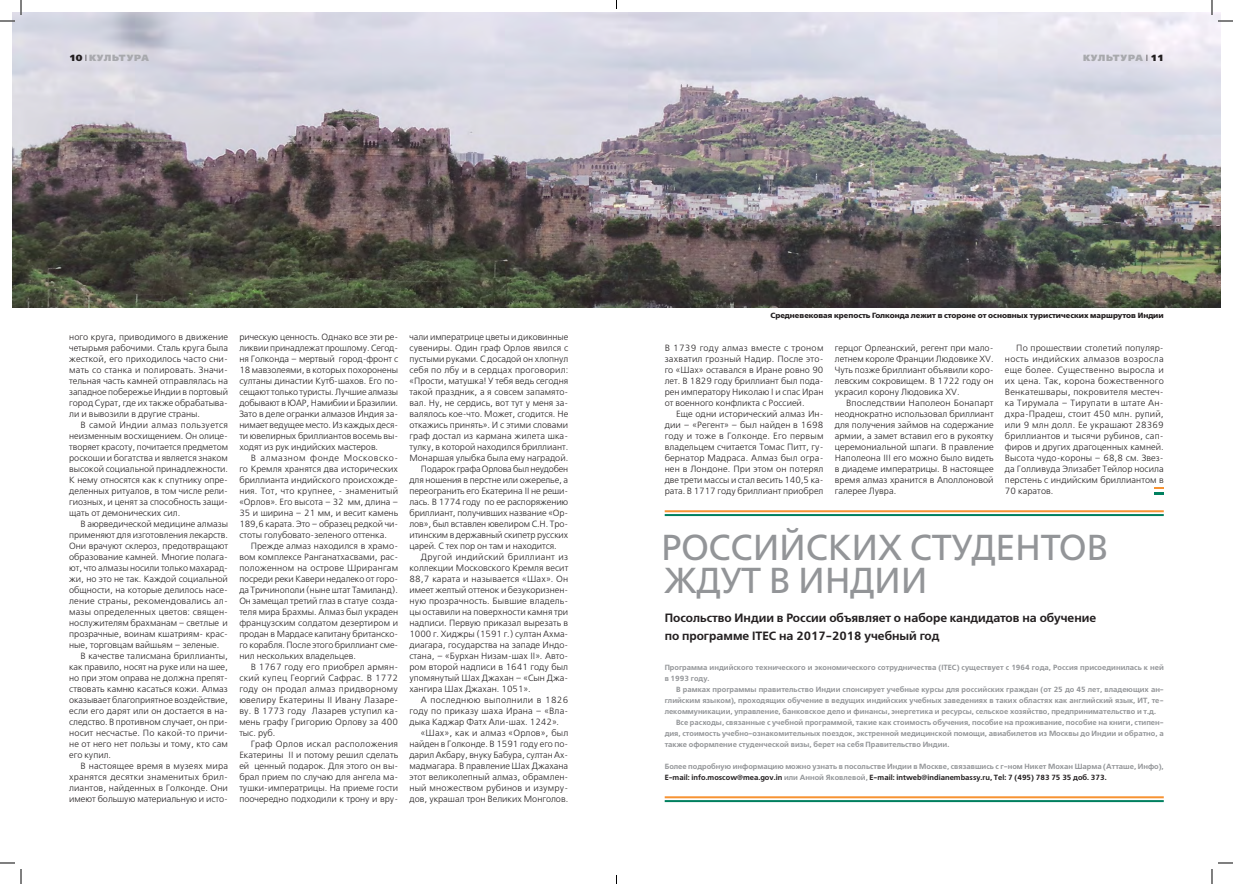
<style>
.page{position:relative;width:1233px;height:884px;background:#fff}
.page>*{position:absolute;margin:0;border:0;box-sizing:border-box;transform-origin:0 0}
.Title_54_46{font:36px/33px "Free Set C";letter-spacing:-.01em;color:#939598}
.Lid{font:12px/18px "Free Set Demi C";color:#231f20}
.TEXT{font:9px/11px "Free Set Light C";color:#231f20;text-align:justify}
.t1{font:9px "Free Set Extra Bold C";letter-spacing:.04em;color:#a8a9ad}
.TEXT-2{font:7.5px/11px "Free Set Demi C";color:#939598}
.Podpis_foto{font:7.5px "Free Set Bold C";color:#231f20}
.s1{color:#231f20}
.s2{font-family:"Free Set Light C";color:#231f20}
</style>
<div class="page">
<hr style="left:664px;top:510px;width:499px;height:2px;background:#f79332">
<hr style="left:664px;top:514px;width:499px;height:2px;background:#00805f">
<hr style="left:664px;top:796px;width:499px;height:2px;background:#f79332">
<hr style="left:664px;top:800px;width:499px;height:2px;background:#00805f">
<img style="left:12px;top:12px;width:1208px;height:295px">
<svg style="left:1154px;top:488px;width:9px;height:6px"></svg>
<svg style="left:1218px;top:20px;width:15px;height:2px"></svg>
<svg style="left:1218px;top:862px;width:15px;height:2px"></svg>
<svg style="left:0;top:0;width:22px;height:22px"></svg>
<svg style="left:0;top:862px;width:22px;height:22px"></svg>
<svg style="left:1211px;top:0;width:1px;height:15px"></svg>
<svg style="left:1211px;top:869px;width:1px;height:15px"></svg>
<p class="t1" style="left:69px;top:53px;width:81px"><span class="s1">10</span> <span class="s2">I</span> КУЛЬТУРА</p>
<p class="t1" style="left:1083px;top:53px;width:82px">КУЛЬТУРА <span class="s2">I</span> <span class="s1">11</span></p>
<p class="TEXT" style="left:69px;top:332px;width:160px">ного круга, приводимого в движение четырьмя рабочими. Сталь круга была жесткой, его приходилось часто сни&shy;мать со станка и полировать. Значи&shy;тельная часть камней отправлялась на западное побережье Индии в портовый город Сурат, где их также обрабатыва&shy;ли и вывозили в другие страны.</p>
<p class="TEXT" style="left:69px;top:420px;width:160px;text-indent:11px">В самой Индии алмаз пользуется неизменным восхищением. Он олице&shy;творяет красоту, почитается предметом роскоши и богатства и является знаком высокой социальной принадлежности.<br>К нему относятся как к спутнику опре&shy;деленных ритуалов, в том числе рели&shy;гиозных, и ценят за способность защи&shy;щать от демонических сил.</p>
<p class="TEXT" style="left:69px;top:519px;width:160px;text-indent:11px">В аюрведической медицине алмазы применяют для изготовления лекарств.<br>Они врачуют склероз, предотвращают образование камней. Многие полага&shy;ют, что алмазы носили только махарад&shy;жи, но это не так. Каждой социальной общности, на которые делилось насе&shy;ление страны, рекомендовались ал&shy;мазы определенных цветов: священ&shy;нослужителям брахманам – светлые и прозрачные, воинам кшатриям- крас&shy;ные, торговцам вайшьям – зеленые.</p>
<p class="TEXT" style="left:69px;top:651px;width:160px;text-indent:11px">В качестве талисмана бриллианты, как правило, носят на руке или на шее, но при этом оправа не должна препят&shy;ствовать камню касаться кожи. Алмаз оказывает благоприятное воздействие, если его дарят или он достается в на&shy;следство. В противном случает, он при&shy;носит несчастье. По какой-то причи&shy;не от него нет пользы и тому, кто сам его купил.</p>
<p class="TEXT" style="left:69px;top:761px;width:160px;text-indent:11px">В настоящее время в музеях мира хранятся десятки знаменитых брил&shy;лиантов, найденных в Голконде. Они имеют большую материальную и исто-</p>
<p class="TEXT" style="left:239px;top:332px;width:160px">рическую ценность. Однако все эти ре&shy;ликвии принадлежат прошлому. Сегод&shy;ня Голконда – мертвый город-фронт с 18 мавзолеями, в которых похоронены султаны династии Кутб-шахов. Его по&shy;сещают только туристы. Лучшие алмазы добывают в ЮАР, Намибии и Бразилии.<br>Зато в деле огранки алмазов Индия за&shy;нимает ведущее место. Из каждых деся&shy;ти ювелирных бриллиантов восемь вы&shy;ходят из рук индийских мастеров.</p>
<p class="TEXT" style="left:239px;top:453px;width:160px;text-indent:11px">В алмазном фонде Московско&shy;го Кремля хранятся два исторических бриллианта индийского происхожде&shy;ния. Тот, что крупнее, - знаменитый «Орлов». Его высота – 32 мм, длина – 35 и ширина – 21 мм, и весит камень 189,6 карата. Это – образец редкой чи&shy;стоты голубовато-зеленого оттенка.</p>
<p class="TEXT" style="left:239px;top:541px;width:160px;text-indent:11px">Прежде алмаз находился в храмо&shy;вом комплексе Ранганатхасвами, рас&shy;положенном на острове Шрирангам посреди реки Кавери недалеко от горо&shy;да Тричинополи (ныне штат Тамиланд).<br>Он замещал третий глаз в статуе созда&shy;теля мира Брахмы. Алмаз был украден французским солдатом дезертиром и продан в Мардасе капитану британско&shy;го корабля. После этого бриллиант сме&shy;нил нескольких владельцев.</p>
<p class="TEXT" style="left:239px;top:662px;width:160px;text-indent:11px">В 1767 году его приобрел армян&shy;ский купец Георгий Сафрас. В 1772 году он продал алмаз придворному ювелиру Екатерины II Ивану Лазаре&shy;ву. В 1773 году Лазарев уступил ка&shy;мень графу Григорию Орлову за 400 тыс. руб.</p>
<p class="TEXT" style="left:239px;top:739px;width:160px;text-indent:11px">Граф Орлов искал расположения Екатерины II и потому решил сделать ей ценный подарок. Для этого он вы&shy;брал прием по случаю для ангела ма&shy;тушки-императрицы. На приеме гости поочередно подходили к трону и вру-</p>
<p class="TEXT" style="left:409px;top:332px;width:160px">чали императрице цветы и диковинные сувениры. Один граф Орлов явился с пустыми руками. С досадой он хлопнул себя по лбу и в сердцах проговорил: «Прости, матушка! У тебя ведь сегодня такой праздник, а я совсем запамято&shy;вал. Ну, не сердись, вот тут у меня за&shy;валялось кое-что. Может, сгодится. Не откажись принять». И с этими словами граф достал из кармана жилета шка&shy;тулку, в которой находился бриллиант.<br>Монаршая улыбка была ему наградой.</p>
<p class="TEXT" style="left:409px;top:464px;width:160px;text-indent:11px">Подарок графа Орлова был неудобен для ношения в перстне или ожерелье, а переогранить его Екатерина II не реши&shy;лась. В 1774 году по ее распоряжению бриллиант, получивших название «Ор&shy;лов», был вставлен ювелиром С.Н. Тро&shy;итинским в державный скипетр русских царей. С тех пор он там и находится.</p>
<p class="TEXT" style="left:409px;top:552px;width:160px;text-indent:11px">Другой индийский бриллиант из коллекции Московского Кремля весит 88,7 карата и называется «Шах». Он имеет желтый оттенок и безукоризнен&shy;ную прозрачность. Бывшие владель&shy;цы оставили на поверхности камня три надписи. Первую приказал вырезать в 1000 г. Хиджры (1591 г.) султан Ахма&shy;диагара, государства на западе Индо&shy;стана, – «Бурхан Низам-шах II». Авто&shy;ром второй надписи в 1641 году был упомянутый Шах Джахан – «Сын Джа&shy;хангира Шах Джахан. 1051».</p>
<p class="TEXT" style="left:409px;top:695px;width:160px;text-indent:11px">А последнюю выполнили в 1826 году по приказу шаха Ирана – «Вла&shy;дыка Каджар Фатх Али-шах. 1242».</p>
<p class="TEXT" style="left:409px;top:728px;width:160px;text-indent:11px">«Шах», как и алмаз «Орлов», был найден в Голконде. В 1591 году его по&shy;дарил Акбару, внуку Бабура, султан Ах&shy;мадмагара. В правление Шах Джахана этот великолепный алмаз, обрамлен&shy;ный множеством рубинов и изумру&shy;дов, украшал трон Великих Монголов.</p>
<p class="Podpis_foto" style="left:770px;top:311px;width:395px">Средневековая крепость Голконда лежит в стороне от основных туристических маршрутов Индии</p>
<p class="TEXT" style="left:664px;top:343px;width:160px">В 1739 году алмаз вместе с троном захватил грозный Надир. После это&shy;го «Шах» оставался в Иране ровно 90 лет. В 1829 году бриллиант был пода&shy;рен императору Николаю I и спас Иран от военного конфликта с Россией.</p>
<p class="TEXT" style="left:664px;top:409px;width:160px;text-indent:11px">Еще одни исторический алмаз Ин&shy;дии – «Регент» – был найден в 1698 году и тоже в Голконде. Его первым владельцем считается Томас Питт, гу&shy;бернатор Мадраса. Алмаз был огра&shy;нен в Лондоне. При этом он потерял две трети массы и стал весить 140,5 ка&shy;рата. В 1717 году бриллиант приобрел</p>
<p class="TEXT" style="left:835px;top:343px;width:160px">герцог Орлеанский, регент при мало&shy;летнем короле Франции Людовике XV.<br>Чуть позже бриллиант объявили коро&shy;левским сокровищем. В 1722 году он украсил корону Людовика XV.</p>
<p class="TEXT" style="left:835px;top:398px;width:160px;text-indent:11px">Впоследствии Наполеон Бонапарт неоднократно использовал бриллиант для получения займов на содержание армии, а замет вставил его в рукоятку церемониальной шпаги. В правление Наполеона III его можно было видеть в диадеме императрицы. В настоящее время алмаз хранится в Аполлоновой галерее Лувра.</p>
<p class="TEXT" style="left:1005px;top:343px;width:160px;text-indent:11px">По прошествии столетий популяр&shy;ность индийских алмазов возросла еще более. Существенно выросла и их цена. Так, корона божественного Венкатешвары, покровителя местеч&shy;ка Тирумала – Тирупати в штате Ан&shy;дхра-Прадеш, стоит 450 млн. рупий, или 9 млн долл. Ее украшают 28369 бриллиантов и тысячи рубинов, сап&shy;фиров и других драгоценных камней.<br>Высота чудо-короны – 68,8 см. Звез&shy;да Голливуда Элизабет Тейлор носила перстень с индийским бриллиантом в 70 каратов.</p>
<p class="Title_54_46" style="left:661px;top:531px;width:448px">РОССИЙСКИХ СТУДЕНТОВ<br>ЖДУТ В ИНДИИ</p>
<p class="Lid" style="left:664px;top:609px;width:433px">Посольство Индии в России объявляет о наборе кандидатов на обучение по программе ITEC на 2017-2018 учебный год</p>
<p class="TEXT-2" style="left:664px;top:662px;width:501px">Программа индийского технического и экономического сотрудничества (ITEC) существует с 1964 года, Россия присоединилась к ней в 1993 году.</p>
<p class="TEXT-2" style="left:664px;top:684px;width:500px;text-align:justify;text-indent:11px">В рамках программы правительство Индии спонсирует учебные курсы для российских граждан (от 25 до 45 лет, владеющих ан&shy;глийским языком), проходящих обучение в ведущих индийских учебных заведениях в таких областях как английский язык, ИТ, те&shy;лекоммуникации, управление, банковское дело и финансы, энергетика и ресурсы, сельское хозяйство, предпринимательство и т.д.</p>
<p class="TEXT-2" style="left:664px;top:717px;width:500px;text-align:justify;text-indent:11px">Все расходы, связанные с учебной программой, такие как стоимость обучения, пособие на проживание, пособие на книги, стипен&shy;дия, стоимость учебно-ознакомительных поездок, экстренной медицинской помощи, авиабилетов из Москвы до Индии и обратно, а также оформление студенческой визы, берет на себя Правительство Индии.</p>
<p class="TEXT-2" style="left:664px;top:761px;width:500px">Более подробную информацию можно узнать в посольстве Индии в Москве, связавшись с г-ном Никет Мохан Шарма (Атташе, Инфо),<br><span class="s1">E-mail: info.moscow@mea.gov.in</span> или Анной Яковлевой, <span class="s1">E-mail: intweb@indianembassy.ru, Tel: 7 (495) 783 75 35 доб. 373.</span></p>
</div>
